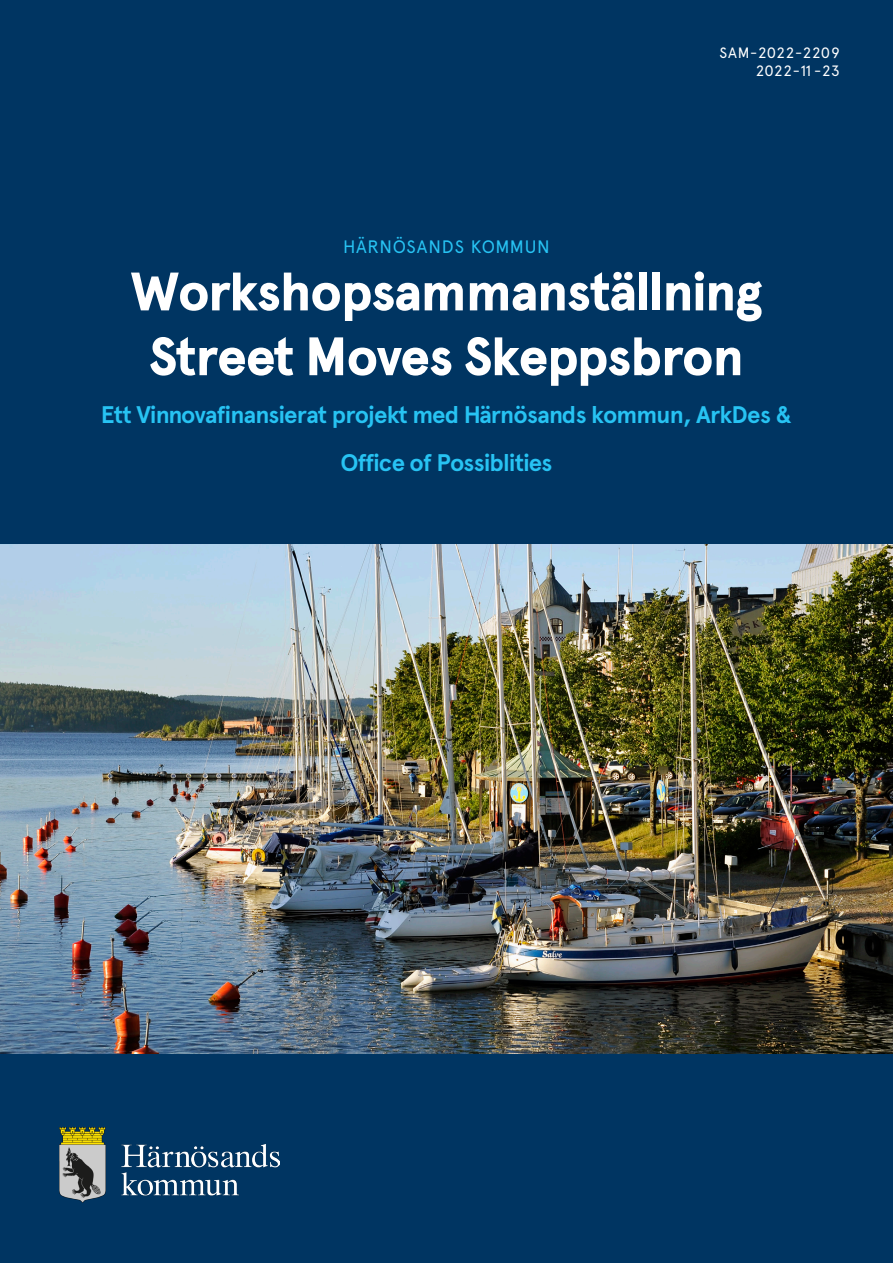
<style>
.page{position:relative;width:893px;height:1263px;background:#fff}
.page>*{position:absolute;margin:0;border:0;box-sizing:border-box;transform-origin:0 0}
.t1{font:900 54px/64.8px "Apercu";letter-spacing:-.03em;color:#fff;text-align:center}
.t2{font:700 24px/48px "Apercu";letter-spacing:-.03em;color:#27c3f3;text-align:center}
.t3{font:18px "Apercu";letter-spacing:.035em;color:#27c3f3}
.Rubrik2{font:15px/18px "Apercu";letter-spacing:.03em;color:#fff;text-align:right}
</style>
<div class="page">
<div style="left:0;top:1053px;width:893px;height:210px;background:#003562"></div>
<div style="left:0;top:0;width:893px;height:544px;background:#003562"></div>
<img style="left:60px;top:1128px;width:220px;height:74px">
<img style="left:0;top:544px;width:893px;height:509px">
<p class="t3" style="left:343px;top:233px;width:208px">HÄRNÖSANDS KOMMUN</p>
<p class="Rubrik2" style="left:719px;top:43px;width:122px">SAM-2022-2209<br>2022-11 -23</p>
<p class="t1" style="left:130px;top:258px;width:634px">Workshopsammanställning<br>Street Moves Skeppsbron</p>
<p class="t2" style="left:101px;top:390px;width:693px">Ett Vinnovafinansierat projekt med Härnösands kommun, ArkDes &amp;<br>Office of Possiblities</p>
</div>
